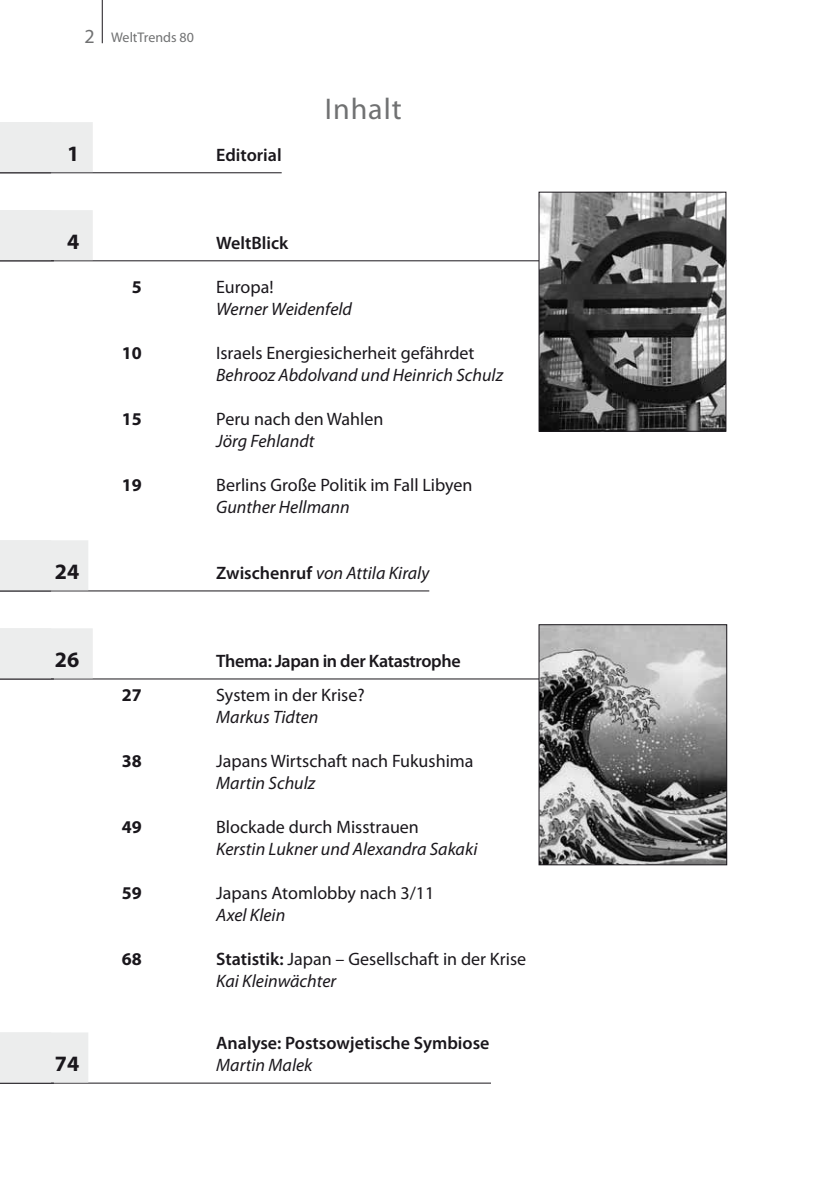
<style>
.page{position:relative;width:840px;height:1191px;background:#fff}
.page>*{position:absolute;margin:0;border:0;box-sizing:border-box;transform-origin:0 0}
.t1{font:30px "Myriad Pro";letter-spacing:.03em;color:#707172}
.t2{font:700 22px "Myriad Pro";color:#1a171c}
.t3{font:18px/22px "Myriad Pro";color:#1a171c}
.t4{font:italic 18px/22px "Myriad Pro";color:#1a171c}
.t5{font:600 18px "Myriad Pro";color:#1a171c}
.t6{font:600 18px "Myriad Pro";letter-spacing:-.02em;color:#1a171c}
.t7{font:700 18px "Myriad Pro";color:#1a171c}
.t8{font:14px "Myriad Pro";color:#707172}
.s1{font-size:20px}
.s2{font-style:normal}
.s3{font-style:italic}
.s4{font-weight:600;font-style:normal}
.s5{font-weight:600}
</style>
<div class="page">
<hr style="left:102px;top:0;width:1px;height:43px;background:#1a171c">
<hr style="left:0;top:172px;width:281px;height:1px;background:#1a171c">
<div style="left:0;top:122px;width:93px;height:50px;background:#eceded"></div>
<hr style="left:0;top:260px;width:726px;height:1px;background:#1a171c">
<div style="left:0;top:210px;width:93px;height:50px;background:#eceded"></div>
<hr style="left:0;top:590px;width:429px;height:1px;background:#1a171c">
<div style="left:0;top:540px;width:88px;height:50px;background:#eceded"></div>
<hr style="left:0;top:678px;width:726px;height:1px;background:#1a171c">
<div style="left:0;top:628px;width:93px;height:50px;background:#eceded"></div>
<hr style="left:0;top:1082px;width:726px;height:1px;background:#1a171c">
<div style="left:0;top:1032px;width:88px;height:50px;background:#eceded"></div>
<img style="left:540px;top:194px;width:184px;height:236px">
<div style="left:538px;top:192px;width:188px;height:240px;border:1px solid #1a171c"></div>
<img style="left:540px;top:626px;width:184px;height:237px">
<div style="left:538px;top:624px;width:188px;height:241px;border:1px solid #1a171c"></div>
<div style="left:490px;top:1047px;width:236px;height:47px;background:#fff"></div>
<p class="t8" style="left:85px;top:29px;width:111px"><span class="s1">2</span> WeltTrends 80</p>
<p class="t2" style="left:67px;top:139px;width:14px">1</p>
<p class="t5" style="left:216px;top:143px;width:67px">Editorial</p>
<p class="t1" style="left:324px;top:90px;width:78px">Inhalt</p>
<p class="t2" style="left:67px;top:227px;width:14px">4</p>
<p class="t5" style="left:216px;top:231px;width:74px">WeltBlick</p>
<p class="t7" style="left:132px;top:275px;width:11px">5</p>
<p class="t4" style="left:216px;top:276px;width:137px"><span class="s2">Europa!<br></span>Werner Weidenfeld</p>
<p class="t7" style="left:122px;top:341px;width:21px">10</p>
<p class="t3" style="left:216px;top:342px;width:288px">Israels Energiesicherheit gefährdet<br><span class="s3">Behrooz Abdolvand und Heinrich Schulz</span></p>
<p class="t7" style="left:122px;top:407px;width:21px">15</p>
<p class="t3" style="left:216px;top:408px;width:169px">Peru nach den Wahlen<br><span class="s3">Jörg Fehlandt</span></p>
<p class="t7" style="left:122px;top:473px;width:21px">19</p>
<p class="t3" style="left:216px;top:474px;width:258px">Berlins Große Politik im Fall Libyen<br><span class="s3">Gunther Hellmann</span></p>
<p class="t2" style="left:55px;top:557px;width:26px">24</p>
<p class="t4" style="left:216px;top:562px;width:214px"><span class="s4">Zwischenruf</span> von Attila Kiraly</p>
<p class="t2" style="left:55px;top:645px;width:26px">26</p>
<p class="t6" style="left:216px;top:649px;width:246px">Thema: Japan in der Katastrophe</p>
<p class="t7" style="left:122px;top:683px;width:21px">27</p>
<p class="t3" style="left:216px;top:684px;width:150px">System in der Krise?<br><span class="s3">Markus Tidten</span></p>
<p class="t7" style="left:122px;top:749px;width:21px">38</p>
<p class="t3" style="left:216px;top:750px;width:259px">Japans Wirtschaft nach Fukushima<br><span class="s3">Martin Schulz</span></p>
<p class="t7" style="left:122px;top:815px;width:21px">49</p>
<p class="t4" style="left:216px;top:816px;width:263px"><span class="s2">Blockade durch Misstrauen<br></span>Kerstin Lukner und Alexandra Sakaki</p>
<p class="t7" style="left:122px;top:881px;width:21px">59</p>
<p class="t3" style="left:216px;top:882px;width:219px">Japans Atomlobby nach 3/11<br><span class="s3">Axel Klein</span></p>
<p class="t7" style="left:122px;top:947px;width:21px">68</p>
<p class="t3" style="left:216px;top:948px;width:311px"><span class="s5">Statistik:</span> Japan – Gesellschaft in der Krise<br><span class="s3">Kai Kleinwächter</span></p>
<p class="t5" style="left:216px;top:1031px;width:275px">Analyse: Postsowjetische Symbiose</p>
<p class="t2" style="left:55px;top:1049px;width:26px">74</p>
<p class="t4" style="left:216px;top:1054px;width:98px">Martin Malek</p>
</div>
